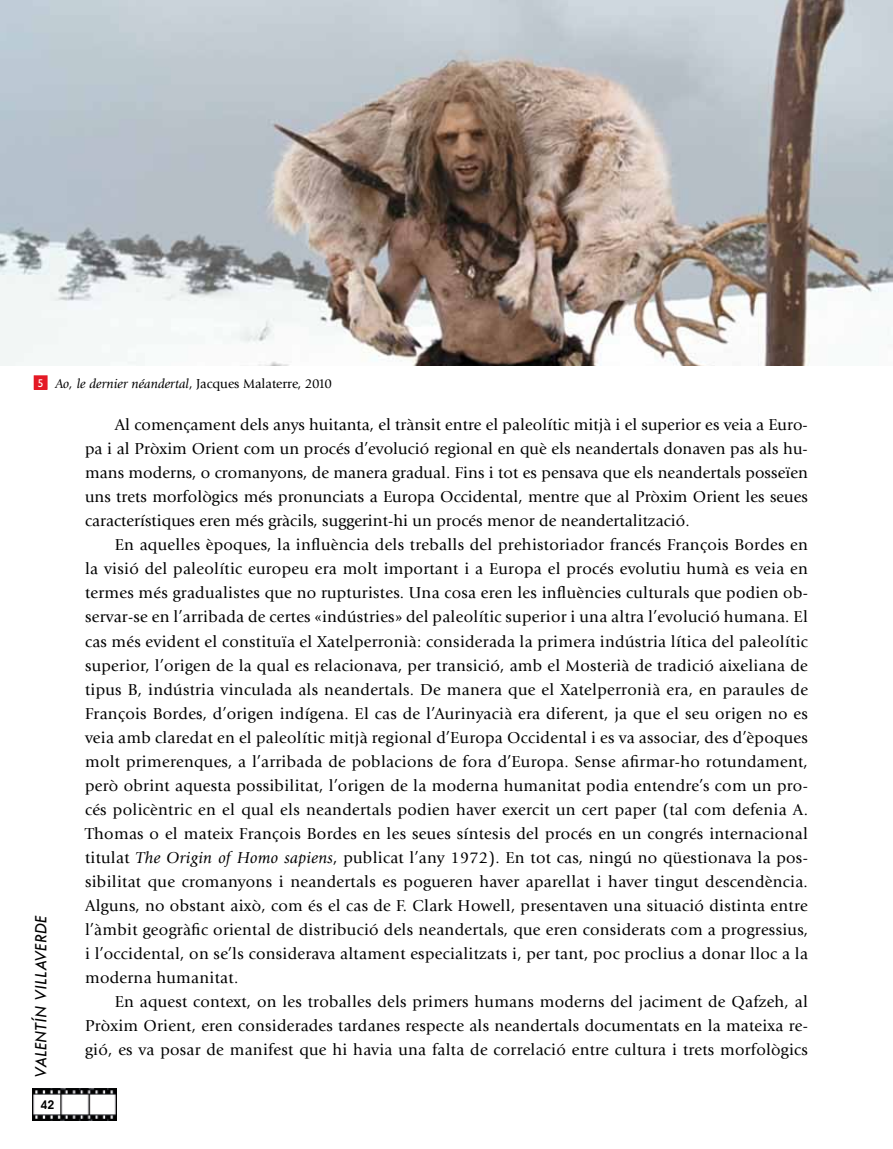
<style>
.page{position:relative;width:893px;height:1149px;background:#fff}
.page>*{position:absolute;margin:0;border:0;box-sizing:border-box;transform-origin:0 0}
.t1{font:italic 18px "Tw Cen";color:#000}
.t2{font:16.5px/24px "Giovanni";letter-spacing:.015em;color:#000;text-align:justify}
.t3{font:italic 13.5px "Giovanni";color:#000}
.t4{font:600 12px "Avant Garde IT Cby BT";color:#000}
.s1{font-family:"Humanist 521 BT";font-style:normal;font-size:11.25px;color:#fff}
.s2{font-style:normal}
.s3{font-style:italic}
</style>
<div class="page">
<img style="left:33px;top:1088px;width:84px;height:32px">
<svg style="left:38px;top:1092px;width:20px;height:19px"></svg>
<div style="left:34px;top:376px;width:13px;height:13px;background:#e41925"></div>
<div style="left:34px;top:375px;width:13px;height:14px;border:1px solid #e41925"></div>
<img style="left:0;top:0;width:893px;height:366px">
<p class="t3" style="left:38px;top:376px;width:296px"><span class="s1">5</span> Ao, le dernier néandertal<span class="s2">, Jacques Malaterre, 2010</span></p>
<p class="t1" style="left:30px;top:1077px;width:164px;rotate:-90deg">Valentín Villaverde</p>
<p class="t4" style="left:40px;top:1097px;width:15px">42</p>
<p class="t2" style="left:85px;top:413px;width:724px;text-indent:30px">Al començament dels anys huitanta, el trànsit entre el paleolític mitjà i el superior es veia a Euro&shy;pa i al Pròxim Orient com un procés d’evolució regional en què els neandertals donaven pas als hu&shy;mans moderns, o cromanyons, de manera gradual. Fins i tot es pensava que els neandertals posseïen uns trets morfològics més pronunciats a Europa Occidental, mentre que al Pròxim Orient les seues característiques eren més gràcils, suggerint-hi un procés menor de neandertalització.</p>
<p class="t2" style="left:85px;top:533px;width:724px;text-indent:30px">En aquelles èpoques, la influència dels treballs del prehistoriador francés François Bordes en la visió del paleolític europeu era molt important i a Europa el procés evolutiu humà es veia en termes més gradualistes que no rupturistes. Una cosa eren les influències culturals que podien ob&shy;servar-se en l’arribada de certes «indústries» del paleolític superior i una altra l’evolució humana. El cas més evident el constituïa el Xatelperronià: considerada la primera indústria lítica del paleolític superior, l’origen de la qual es relacionava, per transició, amb el Mosterià de tradició aixeliana de tipus B, indústria vinculada als neandertals. De manera que el Xatelperronià era, en paraules de François Bordes, d’origen indígena. El cas de l’Aurinyacià era diferent, ja que el seu origen no es veia amb claredat en el paleolític mitjà regional d’Europa Occidental i es va associar, des d’èpoques molt primerenques, a l’arribada de poblacions de fora d’Europa. Sense afirmar-ho rotundament, però obrint aquesta possibilitat, l’origen de la moderna humanitat podia entendre’s com un pro&shy;cés policèntric en el qual els neandertals podien haver exercit un cert paper (tal com defenia A.<br>Thomas o el mateix François Bordes en les seues síntesis del procés en un congrés internacional titulat <span class="s3">The Origin of Homo sapiens</span>, publicat l’any 1972). En tot cas, ningú no qüestionava la pos&shy;sibilitat que cromanyons i neandertals es pogueren haver aparellat i haver tingut descendència.<br>Alguns, no obstant això, com és el cas de F. Clark Howell, presentaven una situació distinta entre l’àmbit geogràfic oriental de distribució dels neandertals, que eren considerats com a progressius, i l’occidental, on se’ls considerava altament especialitzats i, per tant, poc proclius a donar lloc a la moderna humanitat.</p>
<p class="t2" style="left:85px;top:989px;width:724px;text-indent:30px">En aquest context, on les troballes dels primers humans moderns del jaciment de Qafzeh, al Pròxim Orient, eren considerades tardanes respecte als neandertals documentats en la mateixa re&shy;gió, es va posar de manifest que hi havia una falta de correlació entre cultura i trets morfològics</p>
</div>
